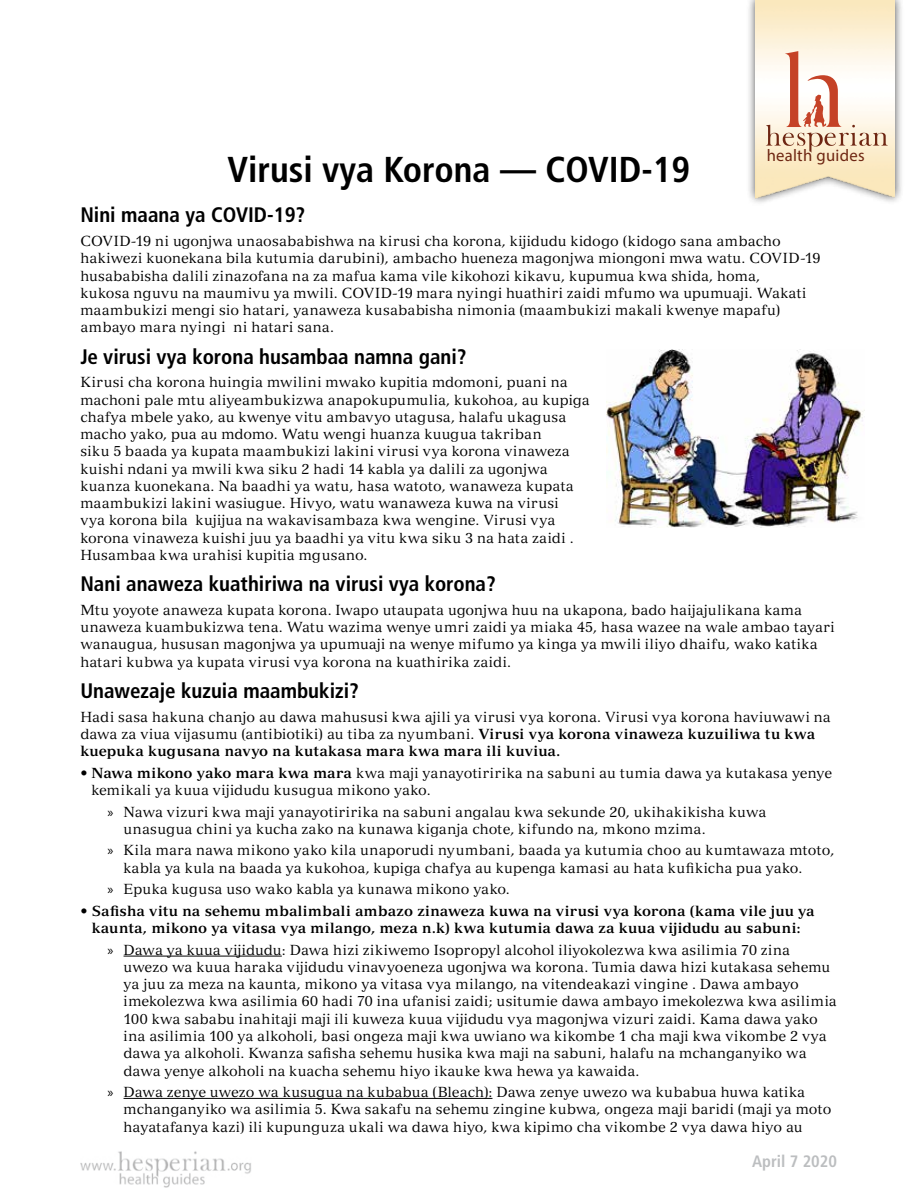
<style>
.page{position:relative;width:918px;height:1188px;background:#fff}
.page>*{position:absolute;margin:0;border:0;box-sizing:border-box;transform-origin:0 0}
.t1{font:700 condensed 36px "Frutiger LT Std";color:#000}
.t2{font:700 condensed 21px "Frutiger LT Std";color:#000}
.t3{font:16.8px "Myriad Pro";letter-spacing:.02em;color:#6e2612}
.t4{font:700 condensed 16.5px "Frutiger LT Std";color:#bcbec0}
.t5{font:14.25px/17.2px "Versailles LT Std";letter-spacing:.01em;color:#000}
.t6{font:700 14.25px/17.2px "Versailles LT Std";letter-spacing:.005em;color:#000;text-align:center}
.s1{font-weight:700}
.s2{font-family:"Myriad Pro"}
</style>
<div class="page">
<img style="left:80px;top:1151px;width:171px;height:37px">
<div style="left:746px;top:0;width:159px;height:206px;background:#000;opacity:.75"></div>
<img style="left:756px;top:0;width:139px;height:199px">
<hr style="left:124px;top:956px;width:158px;height:1px;background:#000">
<hr style="left:124px;top:1098px;width:368px;height:1px;background:#000">
<svg style="left:766px;top:51px;width:122px;height:102px"></svg>
<img style="left:607px;top:350px;width:256px;height:178px">
<p class="t3" style="left:767px;top:145px;width:100px">health guides</p>
<h1 class="t1" style="left:228px;top:148px;width:464px">Virusi vya Korona — COVID-19</h1>
<h2 class="t2" style="left:80px;top:203px;width:226px">Nini maana ya COVID-19?</h2>
<p class="t5" style="left:80px;top:232px;width:742px">COVID-19 ni ugonjwa unaosababishwa na kirusi cha korona, kijidudu kidogo (kidogo sana ambacho hakiwezi kuonekana bila kutumia darubini), ambacho hueneza magonjwa miongoni mwa watu. COVID-19 husababisha dalili zinazofana na za mafua kama vile kikohozi kikavu, kupumua kwa shida, homa,<br>kukosa nguvu na maumivu ya mwili. COVID-19 mara nyingi huathiri zaidi mfumo wa upumuaji. Wakati maambukizi mengi sio hatari, yanaweza kusababisha nimonia (maambukizi makali kwenye mapafu) ambayo mara nyingi ni hatari sana.</p>
<h2 class="t2" style="left:80px;top:344px;width:388px">Je virusi vya korona husambaa namna gani?</h2>
<p class="t5" style="left:80px;top:374px;width:511px">Kirusi cha korona huingia mwilini mwako kupitia mdomoni, puani na machoni pale mtu aliyeambukizwa anapokupumulia, kukohoa, au kupiga chafya mbele yako, au kwenye vitu ambavyo utagusa, halafu ukagusa macho yako, pua au mdomo. Watu wengi huanza kuugua takriban<br>siku 5 baada ya kupata maambukizi lakini virusi vya korona vinaweza kuishi ndani ya mwili kwa siku 2 hadi 14 kabla ya dalili za ugonjwa kuanza kuonekana. Na baadhi ya watu, hasa watoto, wanaweza kupata maambukizi lakini wasiugue. Hivyo, watu wanaweza kuwa na virusi<br>vya korona bila kujijua na wakavisambaza kwa wengine. Virusi vya korona vinaweza kuishi juu ya baadhi ya vitu kwa siku 3 na hata zaidi .<br>Husambaa kwa urahisi kupitia mgusano.</p>
<h2 class="t2" style="left:80px;top:571px;width:417px">Nani anaweza kuathiriwa na virusi vya korona?</h2>
<p class="t5" style="left:80px;top:601px;width:756px">Mtu yoyote anaweza kupata korona. Iwapo utaupata ugonjwa huu na ukapona, bado haijajulikana kama unaweza kuambukizwa tena. Watu wazima wenye umri zaidi ya miaka 45, hasa wazee na wale ambao tayari wanaugua, hususan magonjwa ya upumuaji na wenye mifumo ya kinga ya mwili iliyo dhaifu, wako katika hatari kubwa ya kupata virusi vya korona na kuathirika zaidi.</p>
<h2 class="t2" style="left:80px;top:678px;width:280px">Unawezaje kuzuia maambukizi?</h2>
<p class="t5" style="left:80px;top:708px;width:752px">Hadi sasa hakuna chanjo au dawa mahususi kwa ajili ya virusi vya korona. Virusi vya korona haviuwawi na dawa za viua vijasumu (antibiotiki) au tiba za nyumbani. <span class="s1">Virusi vya korona vinaweza kuzuiliwa tu kwa kuepuka kugusana navyo na kutakasa mara kwa mara ili kuviua.</span></p>
<p class="t5" style="left:91px;top:764px;width:742px;text-indent:-11px">• <span class="s1">Nawa mikono yako mara kwa mara</span> kwa maji yanayotiririka na sabuni au tumia dawa ya kutakasa yenye kemikali ya kuua vijidudu kusugua mikono yako.</p>
<p class="t5" style="left:124px;top:803px;width:644px;text-indent:-16px"><span class="s2">»</span> Nawa vizuri kwa maji yanayotiririka na sabuni angalau kwa sekunde 20, ukihakikisha kuwa unasugua chini ya kucha zako na kunawa kiganja chote, kifundo na, mkono mzima.</p>
<p class="t5" style="left:124px;top:842px;width:712px;text-indent:-16px"><span class="s2">»</span> Kila mara nawa mikono yako kila unaporudi nyumbani, baada ya kutumia choo au kumtawaza mtoto, kabla ya kula na baada ya kukohoa, kupiga chafya au kupenga kamasi au hata kufikicha pua yako.</p>
<p class="t5" style="left:107px;top:881px;width:404px"><span class="s2">»</span> Epuka kugusa uso wako kabla ya kunawa mikono yako.</p>
<p class="t6" style="left:80px;top:902px;width:736px">• Safisha vitu na sehemu mbalimbali ambazo zinaweza kuwa na virusi vya korona (kama vile juu ya kaunta, mikono ya vitasa vya milango, meza n.k) kwa kutumia dawa za kuua vijidudu au sabuni:</p>
<p class="t5" style="left:124px;top:941px;width:715px;text-indent:-16px"><span class="s2">»</span> Dawa ya kuua vijidudu: Dawa hizi zikiwemo Isopropyl alcohol iliyokolezwa kwa asilimia 70 zina uwezo wa kuua haraka vijidudu vinavyoeneza ugonjwa wa korona. Tumia dawa hizi kutakasa sehemu ya juu za meza na kaunta, mikono ya vitasa vya milango, na vitendeakazi vingine . Dawa ambayo imekolezwa kwa asilimia 60 hadi 70 ina ufanisi zaidi; usitumie dawa ambayo imekolezwa kwa asilimia 100 kwa sababu inahitaji maji ili kuweza kuua vijidudu vya magonjwa vizuri zaidi. Kama dawa yako ina asilimia 100 ya alkoholi, basi ongeza maji kwa uwiano wa kikombe 1 cha maji kwa vikombe 2 vya dawa ya alkoholi. Kwanza safisha sehemu husika kwa maji na sabuni, halafu na mchanganyiko wa dawa yenye alkoholi na kuacha sehemu hiyo ikauke kwa hewa ya kawaida.</p>
<p class="t5" style="left:124px;top:1083px;width:710px;text-indent:-16px"><span class="s2">»</span> Dawa zenye uwezo wa kusugua na kubabua (Bleach): Dawa zenye uwezo wa kubabua huwa katika mchanganyiko wa asilimia 5. Kwa sakafu na sehemu zingine kubwa, ongeza maji baridi (maji ya moto hayatafanya kazi) ili kupunguza ukali wa dawa hiyo, kwa kipimo cha vikombe 2 vya dawa hiyo au</p>
<p class="t4" style="left:752px;top:1152px;width:86px">April 7 2020</p>
</div>
